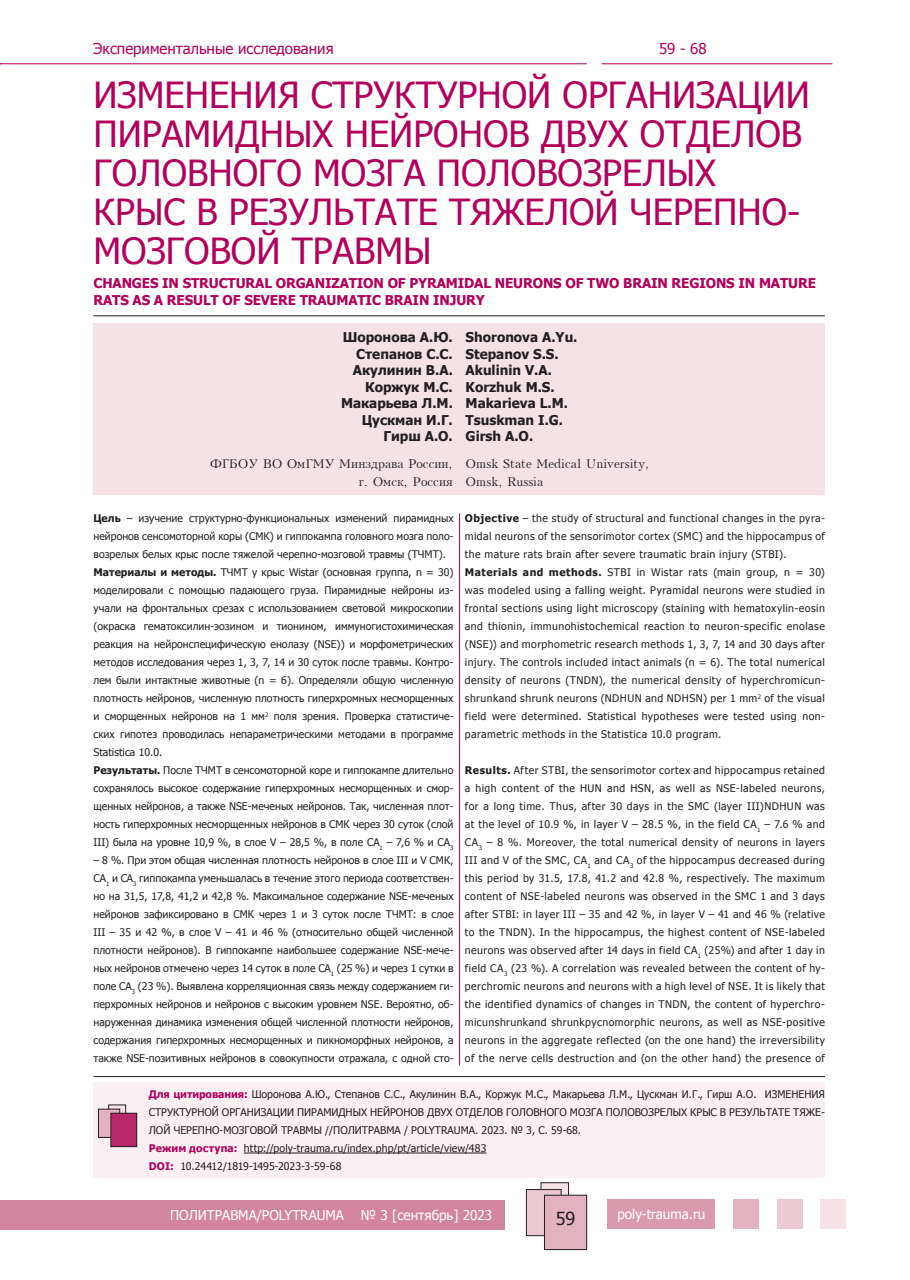
<style>
.page{position:relative;width:910px;height:1280px;background:#fff}
.page>*{position:absolute;margin:0;border:0;box-sizing:border-box;transform-origin:0 0}
.t1{font:36px/39px "Tahoma";color:#b1015c}
.t2{font:18px "Tahoma";color:#231f20}
.t3{font:15px "Tahoma";color:#b1015c}
.t4{font:700 13.5px/16.5px "Tahoma";color:#231f20;text-align:right}
.t5{font:700 13.5px/16.5px "Tahoma";letter-spacing:-.01em;color:#b1015c}
.t6{font:13.5px "Tahoma";color:#fff}
.t7{font:12px/18px "Kudrashov Plain";color:#231f20;text-align:right}
.t8{font:10.5px/18px "Tahoma";color:#231f20}
.t9{font:10.5px/18px "Tahoma";letter-spacing:.045em;color:#231f20}
.s1{font-weight:700}
.s2{font-weight:700;color:#b1015c}
</style>
<div class="page">
<div style="left:607px;top:1198px;width:107px;height:30px;background:#da9aae"></div>
<div style="left:733px;top:1198px;width:26px;height:30px;background:#e3b2c1"></div>
<div style="left:777px;top:1198px;width:26px;height:30px;background:#eccad4"></div>
<div style="left:821px;top:1198px;width:25px;height:30px;background:#f5e2e7"></div>
<div style="left:0;top:1200px;width:505px;height:29px;background:#d3859f"></div>
<div style="left:541px;top:1183px;width:28px;height:36px;background:#f5e2e7"></div>
<div style="left:541px;top:1182px;width:28px;height:37px;border:1px solid #231f20"></div>
<div style="left:526px;top:1189px;width:35px;height:47px;background:#eccad4"></div>
<div style="left:526px;top:1189px;width:35px;height:47px;border:1px solid #231f20"></div>
<div style="left:544px;top:1195px;width:43px;height:54px;background:#e3b2c1"></div>
<div style="left:544px;top:1195px;width:43px;height:55px;border:1px solid #231f20"></div>
<hr style="left:0;top:63px;width:587px;height:1px;background:#b1015c">
<hr style="left:602px;top:63px;width:230px;height:1px;background:#b1015c">
<div style="left:94px;top:1083px;width:731px;height:95px;background:#faf0f3"></div>
<hr style="left:244px;top:1153px;width:242px;height:1px;background:#231f20">
<div style="left:94px;top:323px;width:731px;height:171px;background:#f5e2e7"></div>
<hr style="left:94px;top:315px;width:731px;height:1px;background:#231f20">
<hr style="left:94px;top:1076px;width:731px;height:1px;background:#231f20">
<svg style="left:111px;top:1107px;width:13px;height:6px"></svg>
<div style="left:109px;top:1105px;width:17px;height:22px;border:1px solid #231f20"></div>
<div style="left:98px;top:1109px;width:22px;height:28px;background:#e3b2c1"></div>
<div style="left:98px;top:1109px;width:22px;height:28px;border:1px solid #231f20"></div>
<div style="left:111px;top:1113px;width:26px;height:33px;background:#b82768"></div>
<div style="left:111px;top:1113px;width:26px;height:34px;border:1px solid #231f20"></div>
<hr style="left:459px;top:513px;width:1px;height:552px;background:#b1015c">
<h3 class="t3" style="left:94px;top:38px;width:242px">Экспериментальные исследования</h3>
<h3 class="t3" style="left:659px;top:38px;width:49px">59 - 68</h3>
<h1 class="t1" style="left:94px;top:74px;width:718px">ИЗМЕНЕНИЯ СТРУКТУРНОЙ ОРГАНИЗАЦИИ<br>ПИРАМИДНЫХ НЕЙРОНОВ ДВУХ ОТДЕЛОВ<br>ГОЛОВНОГО МОЗГА ПОЛОВОЗРЕЛЫХ<br>КРЫС В РЕЗУЛЬТАТЕ ТЯЖЕЛОЙ ЧЕРЕПНО-<br>МОЗГОВОЙ ТРАВМЫ</h1>
<p class="t5" style="left:94px;top:274px;width:724px">CHANGES IN STRUCTURAL ORGANIZATION OF PYRAMIDAL NEURONS OF TWO BRAIN REGIONS IN MATURE<br>RATS AS A RESULT OF SEVERE TRAUMATIC BRAIN INJURY</p>
<p class="t4" style="left:341px;top:328px;width:113px">Шоронова А.Ю.<br>Степанов С.С.<br>Акулинин В.А.<br>Коржук М.С.<br>Макарьева Л.М.<br>Цускман И.Г.<br>Гирш А.О.</p>
<p class="t7" style="left:210px;top:455px;width:245px">ФГБОУ ВО ОмГМУ Минздрава России, г. Омск, Россия</p>
<p class="t8" style="left:94px;top:509px;width:362px"><span class="s1">Цель</span> – изучение структурно-функциональных изменений пирамидных нейронов сенсомоторной коры (СМК) и гиппокампа головного мозга поло&shy;возрелых белых крыс после тяжелой черепно-мозговой травмы (ТЧМТ).<br><span class="s1">Материалы и методы.</span> ТЧМТ у крыс Wistar (основная группа, n = 30) моделировали с помощью падающего груза. Пирамидные нейроны из&shy;учали на фронтальных срезах с использованием световой микроскопии (окраска гематоксилин-эозином и тионином, иммуногистохимическая реакция на нейронспецифическую енолазу (NSE)) и морфометрических методов исследования через 1, 3, 7, 14 и 30 суток после травмы. Контро&shy;лем были интактные животные (n = 6). Определяли общую численную плотность нейронов, численную плотность гиперхромных несморщенных и сморщенных нейронов на 1 мм<sup>2</sup> поля зрения. Проверка статистиче&shy;ских гипотез проводилась непараметрическими методами в программе Statistica 10.0.<br><span class="s1">Результаты.</span> После ТЧМТ в сенсомоторной коре и гиппокампе длительно сохранялось высокое содержание гиперхромных несморщенных и смор&shy;щенных нейронов, а также NSE-меченых нейронов. Так, численная плот&shy;ность гиперхромных несморщенных нейронов в СМК через 30 суток (слой III) была на уровне 10,9 %, в слое V – 28,5 %, в поле СА<sub>1</sub> – 7,6 % и СА<sub>3</sub></p>
<p class="t8" style="left:94px;top:851px;width:362px;text-align:justify">– 8 %. При этом общая численная плотность нейронов в слое III и V СМК, CA<sub>1</sub> и CA<sub>3</sub> гиппокампа уменьшалась в течение этого периода соответствен&shy;но на 31,5, 17,8, 41,2 и 42,8 %. Максимальное содержание NSE-меченых нейронов зафиксировано в СМК через 1 и 3 суток после ТЧМТ: в слое III – 35 и 42 %, в слое V – 41 и 46 % (относительно общей численной плотности нейронов). В гиппокампе наибольшее содержание NSE-мече&shy;ных нейронов отмечено через 14 суток в поле СА<sub>1</sub> (25 %) и через 1 сутки в поле СА<sub>3</sub> (23 %). Выявлена корреляционная связь между содержанием ги&shy;перхромных нейронов и нейронов с высоким уровнем NSE. Вероятно, об&shy;наруженная динамика изменения общей численной плотности нейронов, содержания гиперхромных несморщенных и пикноморфных нейронов, а также NSE-позитивных нейронов в совокупности отражала, с одной сто-</p>
<p class="t4" style="left:466px;top:328px;width:113px;text-align:left">Shoronova A.Yu.<br>Stepanov S.S.<br>Akulinin V.A.<br>Korzhuk M.S.<br>Makarieva L.M.<br>Tsuskman I.G.<br>Girsh A.O.</p>
<p class="t7" style="left:466px;top:455px;width:185px;text-align:left">Omsk State Medical University,<br>Omsk, Russia</p>
<p class="t9" style="left:465px;top:509px;width:362px"><span class="s1">Objective</span> – the study of structural and functional changes in the pyra&shy;midal neurons of the sensorimotor cortex (SMC) and the hippocampus of the mature rats brain after severe traumatic brain injury (STBI).<br><span class="s1">Materials and methods.</span> STBI in Wistar rats (main group, n = 30) was modeled using a falling weight. Pyramidal neurons were studied in frontal sections using light microscopy (staining with hematoxylin-eosin and thionin, immunohistochemical reaction to neuron-specific enolase (NSE)) and morphometric research methods 1, 3, 7, 14 and 30 days after injury. The controls included intact animals (n = 6). The total numerical density of neurons (TNDN), the numerical density of hyperchromicun&shy;shrunkand shrunk neurons (NDHUN and NDHSN) per 1 mm<sup>2</sup> of the visual field were determined. Statistical hypotheses were tested using non&shy;parametric methods in the Statistica 10.0 program.</p>
<p class="t8" style="left:465px;top:761px;width:362px;text-align:justify"><span class="s1">Results.</span> After STBI, the sensorimotor cortex and hippocampus retained a high content of the HUN and HSN, as well as NSE-labeled neurons, for a long time. Thus, after 30 days in the SMC (layer III)NDHUN was at the level of 10.9 %, in layer V – 28.5 %, in the field CA<sub>1</sub> – 7.6 % and CA<sub>3</sub> – 8 %. Moreover, the total numerical density of neurons in layers III and V of the SMC, CA<sub>1</sub> and CA<sub>3</sub> of the hippocampus decreased during this period by 31.5, 17.8, 41.2 and 42.8 %, respectively. The maximum content of NSE-labeled neurons was observed in the SMC 1 and 3 days after STBI: in layer III – 35 and 42 %, in layer V – 41 and 46 % (relative to the TNDN). In the hippocampus, the highest content of NSE-labeled neurons was observed after 14 days in field CA<sub>1</sub> (25%) and after 1 day in field CA<sub>3</sub> (23 %). A correlation was revealed between the content of hy&shy;perchromic neurons and neurons with a high level of NSE. It is likely that the identified dynamics of changes in TNDN, the content of hyperchro&shy;micunshrunkand shrunkpycnomorphic neurons, as well as NSE-positive neurons in the aggregate reflected (on the one hand) the irreversibility of the nerve cells destruction and (on the other hand) the presence of</p>
<p class="t8" style="left:149px;top:1085px;width:678px"><span class="s2">Для цитирования:</span> Шоронова А.Ю., Степанов С.С., Акулинин В.А., Коржук М.С., Макарьева Л.М., Цускман И.Г., Гирш А.О. ИЗМЕНЕНИЯ СТРУКТУРНОЙ ОРГАНИЗАЦИИ ПИРАМИДНЫХ НЕЙРОНОВ ДВУХ ОТДЕЛОВ ГОЛОВНОГО МОЗГА ПОЛОВОЗРЕЛЫХ КРЫС В РЕЗУЛЬТАТЕ ТЯЖЕ-ЛОЙ ЧЕРЕПНО-МОЗГОВОЙ ТРАВМЫ //ПОЛИТРАВМА / POLYTRAUMA. 2023. № 3, С. 59-68.<br><span class="s2">Режим доступа:</span> http://poly-trauma.ru/index.php/pt/article/view/483<br><span class="s2">DOI:</span> 10.24412/1819-1495-2023-3-59-68</p>
<p class="t6" style="left:170px;top:1206px;width:176px">ПОЛИТРАВМА/POLYTRAUMA</p>
<p class="t6" style="left:361px;top:1206px;width:133px">№ 3 [сентябрь] 2023</p>
<h2 class="t2" style="left:556px;top:1206px;width:21px">59</h2>
<p class="t6" style="left:617px;top:1205px;width:89px">poly-trauma.ru</p>
</div>
